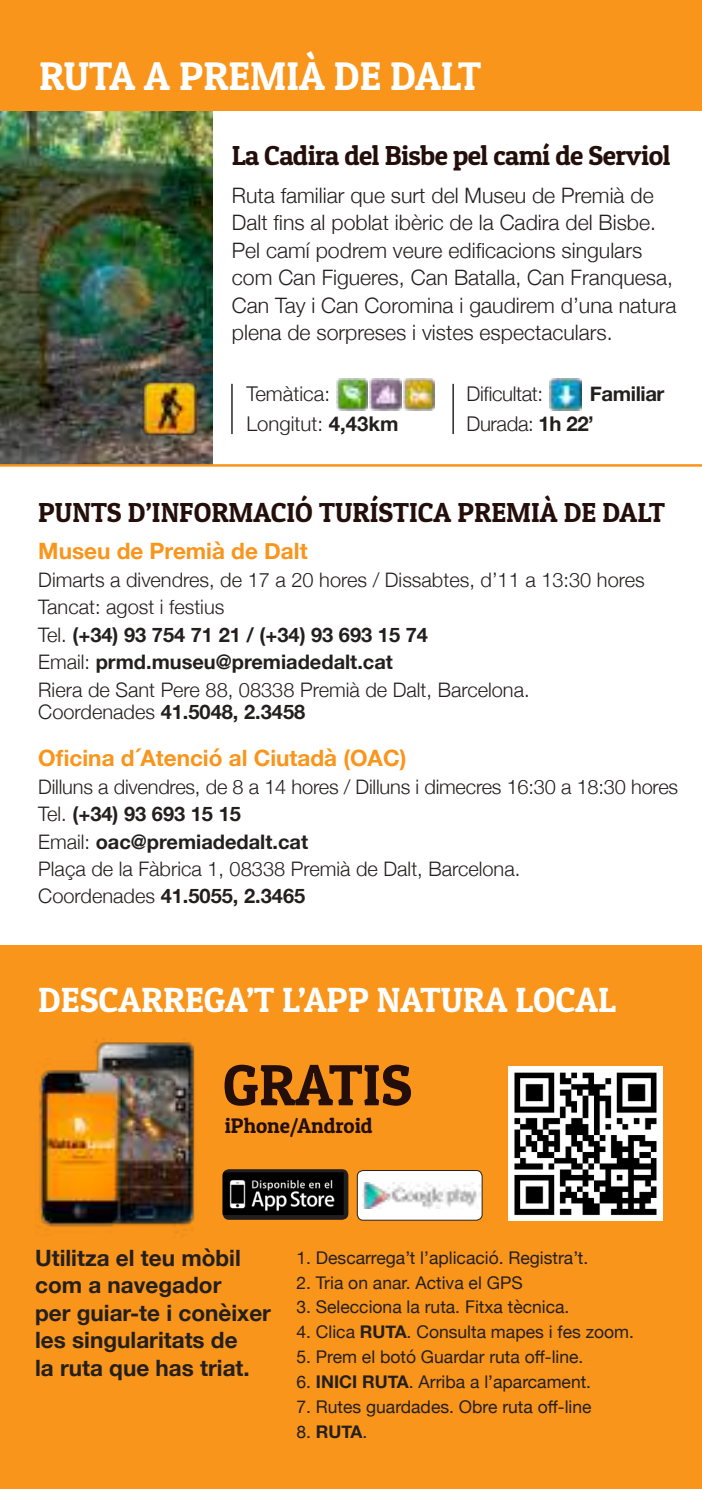
<style>
.page{position:relative;width:702px;height:1489px;background:#fff}
.page>*{position:absolute;margin:0;border:0;box-sizing:border-box;transform-origin:0 0}
.t1{font:58px "Patua One";color:#230e0a}
.t2{font:40px "Patua One";color:#fff}
.t3{font:35px "Patua One";color:#fff}
.t4{font:27.5px "Patua One";letter-spacing:-.01em;color:#230e0a}
.t5{font:700 22.5px/27.5px "Helvetica Neue";color:#241f1f}
.t6{font:700 22.5px "Helvetica Neue";color:#f9951b}
.t7{font:300 21.25px/27.5px "Helvetica Neue";color:#241f1f}
.t8{font:21px "Patua One";color:#230e0a}
.t9{font:300 20.25px/30.5px "Helvetica Neue";color:#241f1f}
.t10{font:700 20.25px/30.5px "Helvetica Neue";letter-spacing:-.02em;color:#241f1f}
.t11{font:300 20.25px "Helvetica Neue";letter-spacing:-.02em;color:#241f1f}
.t12{font:300 20px/27.5px "Helvetica Neue";color:#241f1f}
.t13{font:700 20px "Helvetica Neue";color:#241f1f}
.t14{font:17.5px "Helvetica Neue";color:#241f1f}
.t15{font:700 17.5px "Helvetica Neue";color:#241f1f}
.s1{font-weight:700}
.s2{font-weight:300}
.s3{font-weight:400}
</style>
<div class="page">
<div style="left:0;top:945px;width:702px;height:543px;background:#f9951b"></div>
<img style="left:508px;top:1066px;width:154px;height:154px">
<div style="left:357px;top:1170px;width:125px;height:50px;background:#fff;border-radius:6px"></div>
<img style="left:362px;top:1182px;width:118px;height:26px">
<div style="left:357px;top:1169px;width:125px;height:51px;border:1px solid #241f1f;border-radius:6px"></div>
<svg style="left:223px;top:1169px;width:125px;height:50px"></svg>
<img style="left:222px;top:1172px;width:121px;height:42px">
<img style="left:39px;top:1039px;width:156px;height:194px">
<img style="left:0;top:110px;width:213px;height:354px">
<img style="left:142px;top:380px;width:55px;height:55px">
<img style="left:336px;top:378px;width:65px;height:32px">
<img style="left:403px;top:378px;width:32px;height:32px">
<hr style="left:231px;top:384px;width:2px;height:50px;background:#241f1f">
<img style="left:550px;top:378px;width:31px;height:32px">
<hr style="left:452px;top:384px;width:2px;height:50px;background:#241f1f">
<div style="left:0;top:0;width:702px;height:110px;background:#f9951b"></div>
<hr style="left:0;top:464px;width:702px;height:2px;background:#f9951b">
<h2 class="t2" style="left:39px;top:51px;width:443px">RUTA A PREMIÀ DE DALT</h2>
<h3 class="t4" style="left:232px;top:138px;width:440px">La Cadira del Bisbe pel camí de Serviol</h3>
<p class="t7" style="left:232px;top:180px;width:446px">Ruta familiar que surt del Museu de Premià de Dalt fins al poblat ibèric de la Cadira del Bisbe.<br>Pel camí podrem veure edificacions singulars com Can Figueres, Can Batalla, Can Franquesa, Can Tay i Can Coromina i gaudirem d’una natura plena de sorpreses i vistes espectaculars.</p>
<p class="t9" style="left:246px;top:377px;width:154px">Temàtica:<br>Longitut: <span class="s1">4,43km</span></p>
<p class="t11" style="left:466px;top:377px;width:78px">Dificultat:</p>
<p class="t10" style="left:466px;top:379px;width:199px;text-indent:123px">Familiar<br><span class="s2">Durada:</span> 1h 22’</p>
<h3 class="t4" style="left:38px;top:495px;width:628px">PUNTS D’INFORMACIÓ TURÍSTICA PREMIÀ DE DALT</h3>
<p class="t6" style="left:38px;top:533px;width:271px">Museu de Premià de Dalt</p>
<p class="t12" style="left:38px;top:564px;width:608px">Dimarts a divendres, de 17 a 20 hores / Dissabtes, d’11 a 13:30 hores Tancat: agost i festius<br>Tel. <span class="s1">(+34) 93 754 71 21 / (+34) 93 693 15 74<br></span>Email: <span class="s1">prmd.museu@premiadedalt.cat<br></span>Riera de Sant Pere 88, 08338 Premià de Dalt, Barcelona.</p>
<p class="t13" style="left:38px;top:696px;width:268px"><span class="s2">Coordenades</span> 41.5048, 2.3458</p>
<p class="t6" style="left:38px;top:740px;width:369px">Oficina d´Atenció al Ciutadà (OAC)</p>
<p class="t12" style="left:38px;top:771px;width:641px">Dilluns a divendres, de 8 a 14 hores / Dilluns i dimecres 16:30 a 18:30 hores Tel. <span class="s1">(+34) 93 693 15 15<br></span>Email: <span class="s1">oac@premiadedalt.cat<br></span>Plaça de la Fàbrica 1, 08338 Premià de Dalt, Barcelona.<br>Coordenades <span class="s1">41.5055, 2.3465</span></p>
<h3 class="t3" style="left:38px;top:977px;width:579px">DESCARREGA’T L’APP NATURA LOCAL</h3>
<h1 class="t1" style="left:223px;top:1048px;width:191px">GRATIS</h1>
<p class="t8" style="left:225px;top:1112px;width:149px">iPhone/Android</p>
<p class="t5" style="left:35px;top:1244px;width:237px">Utilitza el teu mòbil com a navegador<br>per guiar-te i conèixer les singularitats de<br>la ruta que has triat.</p>
<p class="t14" style="left:296px;top:1244px;width:293px">1. Descarrega’t l’aplicació. Registra’t.</p>
<p class="t14" style="left:296px;top:1269px;width:228px">2. Tria on anar. Activa el GPS</p>
<p class="t14" style="left:296px;top:1294px;width:274px">3. Selecciona la ruta. Fitxa tècnica.</p>
<p class="t14" style="left:296px;top:1319px;width:339px">4. Clica <span class="s1">RUTA</span>. Consulta mapes i fes zoom.</p>
<p class="t14" style="left:296px;top:1344px;width:288px">5. Prem el botó Guardar ruta off-line.</p>
<p class="t14" style="left:296px;top:1368px;width:296px">6. <span class="s1">INICI RUTA</span>. Arriba a l’aparcament.</p>
<p class="t14" style="left:296px;top:1393px;width:297px">7. Rutes guardades. Obre ruta off-line</p>
<p class="t15" style="left:296px;top:1417px;width:72px"><span class="s3">8.</span> RUTA<span class="s3">.</span></p>
</div>
